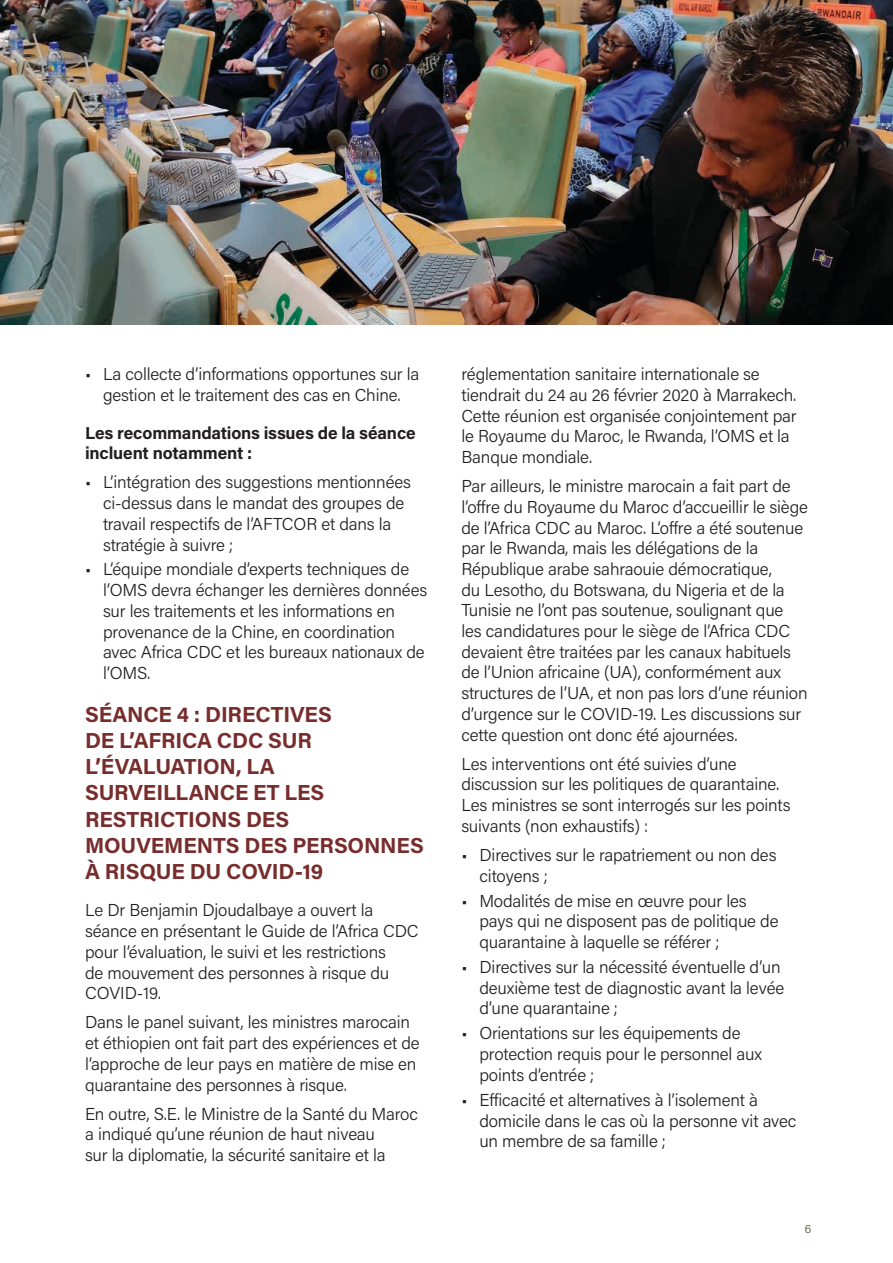
<style>
.page{position:relative;width:893px;height:1263px;background:#fff}
.page>*{position:absolute;margin:0;border:0;box-sizing:border-box;transform-origin:0 0}
.Head2{font:700 21.75px/26.1px "Acumin Pro";letter-spacing:-.01em;color:#782d2d}
.Body{font:300 17.25px/20.7px "Acumin Pro";letter-spacing:-.01em;color:#231f20}
.Body-2{font:700 17.25px/20.7px "Acumin Pro";letter-spacing:-.01em;color:#231f20}
.t1{font:300 12px "Acumin Pro";color:#4b5430}
</style>
<div class="page">
<img style="left:0;top:0;width:893px;height:325px">
<p class="Body" style="left:85px;top:363px;width:336px;text-align:center">• La collecte d’informations opportunes sur la gestion et le traitement des cas en Chine.</p>
<p class="Body-2" style="left:85px;top:421px;width:332px">Les recommandations issues de la séance incluent notamment :</p>
<p class="Body" style="left:103px;top:471px;width:310px;text-indent:-18px">• L’intégration des suggestions mentionnées ci-dessus dans le mandat des groupes de travail respectifs de l’AFTCOR et dans la stratégie à suivre ;</p>
<p class="Body" style="left:103px;top:558px;width:326px;text-indent:-18px">• L’équipe mondiale d’experts techniques de l’OMS devra échanger les dernières données sur les traitements et les informations en provenance de la Chine, en coordination avec Africa CDC et les bureaux nationaux de l’OMS.</p>
<h2 class="Head2" style="left:85px;top:700px;width:340px">SÉANCE 4 : DIRECTIVES<br>DE L’AFRICA CDC SUR<br>L’ÉVALUATION, LA<br>SURVEILLANCE ET LES<br>RESTRICTIONS DES<br>MOUVEMENTS DES PERSONNES<br>À RISQUE DU COVID-19</h2>
<p class="Body" style="left:85px;top:899px;width:335px">Le Dr Benjamin Djoudalbaye a ouvert la séance en présentant le Guide de l’Africa CDC pour l’évaluation, le suivi et les restrictions<br>de mouvement des personnes à risque du COVID-19.</p>
<p class="Body" style="left:85px;top:1011px;width:336px">Dans le panel suivant, les ministres marocain et éthiopien ont fait part des expériences et de l’approche de leur pays en matière de mise en quarantaine des personnes à risque.</p>
<p class="Body" style="left:85px;top:1103px;width:334px">En outre, S.E. le Ministre de la Santé du Maroc a indiqué qu’une réunion de haut niveau<br>sur la diplomatie, la sécurité sanitaire et la</p>
<p class="Body" style="left:461px;top:363px;width:337px">réglementation sanitaire internationale se tiendrait du 24 au 26 février 2020 à Marrakech.<br>Cette réunion est organisée conjointement par le Royaume du Maroc, le Rwanda, l’OMS et la Banque mondiale.</p>
<p class="Body" style="left:461px;top:475px;width:348px">Par ailleurs, le ministre marocain a fait part de l’offre du Royaume du Maroc d’accueillir le siège de l’Africa CDC au Maroc. L’offre a été soutenue par le Rwanda, mais les délégations de la République arabe sahraouie démocratique,<br>du Lesotho, du Botswana, du Nigeria et de la Tunisie ne l’ont pas soutenue, soulignant que les candidatures pour le siège de l’Africa CDC devaient être traitées par les canaux habituels de l’Union africaine (UA), conformément aux structures de l’UA, et non pas lors d’une réunion d’urgence sur le COVID-19. Les discussions sur cette question ont donc été ajournées.</p>
<p class="Body" style="left:461px;top:753px;width:331px">Les interventions ont été suivies d’une discussion sur les politiques de quarantaine.<br>Les ministres se sont interrogés sur les points suivants (non exhaustifs) :</p>
<p class="Body" style="left:479px;top:844px;width:299px;text-indent:-18px">• Directives sur le rapatriement ou non des citoyens ;</p>
<p class="Body" style="left:479px;top:890px;width:301px;text-indent:-18px">• Modalités de mise en œuvre pour les pays qui ne disposent pas de politique de quarantaine à laquelle se référer ;</p>
<p class="Body" style="left:479px;top:956px;width:306px;text-indent:-18px">• Directives sur la nécessité éventuelle d’un deuxième test de diagnostic avant la levée d’une quarantaine ;</p>
<p class="Body" style="left:479px;top:1022px;width:284px;text-indent:-18px">• Orientations sur les équipements de protection requis pour le personnel aux points d’entrée ;</p>
<p class="Body" style="left:479px;top:1089px;width:319px;text-indent:-18px">• Efficacité et alternatives à l’isolement à domicile dans le cas où la personne vit avec un membre de sa famille ;</p>
<p class="t1" style="left:805px;top:1221px;width:8px">6</p>
</div>
